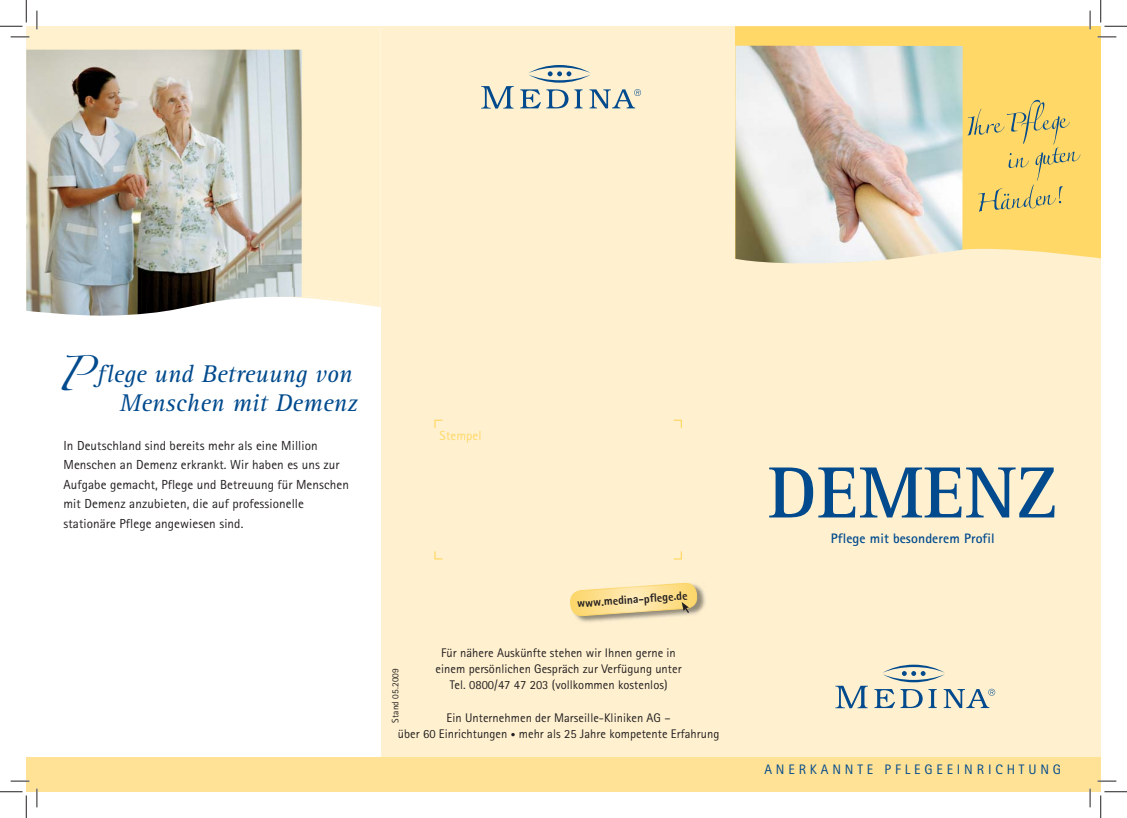
<style>
.page{position:relative;width:1127px;height:818px;background:#fff}
.page>*{position:absolute;margin:0;border:0;box-sizing:border-box;transform-origin:0 0}
.t1{font:700 75px "Rotis Serif";letter-spacing:.005em;color:#004a8d}
.t2{font:italic 25px/29px "Rotis Serif";letter-spacing:.005em;color:#004a8d;text-align:right}
.t3{font:13.75px "Rotis Sans Serif";letter-spacing:.28em;color:#004a8d}
.t4{font:700 13.75px "Rotis Sans Serif";letter-spacing:.005em;color:#004a8d}
.t5{font:13.12px/19.4px "Agfa Rotis Sans Serif";letter-spacing:.005em;color:#231f20}
.t6{font:13.12px "Agfa Rotis Sans Serif";letter-spacing:.005em;color:#ffd868}
.t7{font:12.5px/16.2px "Agfa Rotis Sans Serif";letter-spacing:.005em;color:#231f20;text-align:center}
.t8{font:800 11.88px "Rotis Sans Serif";color:#231f20}
.t9{font:9.38px "Agfa Rotis Sans Serif";letter-spacing:.005em;color:#231f20}
.s1{font-family:"Zapfino";font-style:normal;font-size:31.25px}
.s2{font-size:9.38px}
</style>
<div class="page">
<div style="left:380px;top:26px;width:720px;height:766px;background:#fff1d0"></div>
<svg style="left:735px;top:26px;width:365px;height:233px;background:#fed96d"></svg>
<svg style="left:967px;top:100px;width:113px;height:112px;background:#edce6a"></svg>
<div style="left:26px;top:757px;width:1074px;height:35px;background:#ffe295"></div>
<svg style="left:434px;top:419px;width:9px;height:9px"></svg>
<svg style="left:673px;top:419px;width:9px;height:9px"></svg>
<svg style="left:434px;top:551px;width:9px;height:9px"></svg>
<svg style="left:673px;top:551px;width:9px;height:9px"></svg>
<svg style="left:874px;top:689px;width:20px;height:19px"></svg>
<svg style="left:900px;top:689px;width:22px;height:19px"></svg>
<svg style="left:928px;top:689px;width:8px;height:19px"></svg>
<svg style="left:943px;top:689px;width:51px;height:19px"></svg>
<svg style="left:835px;top:686px;width:32px;height:22px"></svg>
<svg style="left:883px;top:665px;width:61px;height:17px"></svg>
<svg style="left:520px;top:89px;width:48px;height:19px"></svg>
<svg style="left:574px;top:89px;width:8px;height:19px"></svg>
<svg style="left:589px;top:89px;width:52px;height:19px"></svg>
<svg style="left:481px;top:86px;width:32px;height:23px"></svg>
<svg style="left:529px;top:65px;width:61px;height:18px"></svg>
<img style="left:697px;top:585px;width:9px;height:28px">
<svg style="left:570px;top:582px;width:127px;height:40px"></svg>
<div style="left:26px;top:28px;width:354px;height:266px;background:#fff1ce"></div>
<svg style="left:301px;top:294px;width:79px;height:13px"></svg>
<hr style="left:26px;top:26px;width:354px;height:2px;background:#fff1ce">
<img style="left:26px;top:50px;width:275px;height:266px">
<img style="left:735px;top:46px;width:227px;height:218px">
<svg style="left:11px;top:36px;width:18px;height:2px"></svg>
<svg style="left:11px;top:780px;width:18px;height:2px"></svg>
<svg style="left:1097px;top:780px;width:18px;height:2px"></svg>
<svg style="left:36px;top:11px;width:2px;height:18px"></svg>
<svg style="left:36px;top:788px;width:2px;height:19px"></svg>
<svg style="left:1089px;top:788px;width:1px;height:19px"></svg>
<svg style="left:0;top:0;width:27px;height:27px"></svg>
<svg style="left:0;top:791px;width:27px;height:27px"></svg>
<svg style="left:1088px;top:0;width:38px;height:256px"></svg>
<svg style="left:1100px;top:791px;width:26px;height:27px"></svg>
<h2 class="t2" style="left:55px;top:362px;width:303px"><span class="s1">P</span> flege und Betreuung von<br>Menschen mit Demenz</h2>
<p class="t5" style="left:63px;top:437px;width:287px">In Deutschland sind bereits mehr als eine Million Menschen an Demenz erkrankt. Wir haben es uns zur Auf gabe gemacht, Pflege und Betreuung für Menschen mit Demenz anzubieten, die auf professionelle stationäre Pflege angewiesen sind.</p>
<p class="t6" style="left:439px;top:431px;width:44px">Stempel</p>
<p class="t8" style="left:577px;top:599px;width:112px;rotate:-4deg">www.medina-pfl ege.de</p>
<p class="t7" style="left:435px;top:646px;width:247px">Für nähere Auskünfte stehen wir Ihnen gerne in einem persönlichen Gespräch zur Verfügung unter<br>Tel. 0800/47 47 203 (vollkommen kostenlos)</p>
<p class="t7" style="left:398px;top:711px;width:323px">Ein Unternehmen der Marseille-Kliniken AG –<br>über 60 Einrichtungen <span class="s2">•</span> mehr als 25 Jahre kompetente Erfahrung</p>
<p class="t9" style="left:392px;top:723px;width:56px;rotate:-90deg">Stand 05.2009</p>
<h1 class="t1" style="left:768px;top:465px;width:290px">DEMENZ</h1>
<p class="t4" style="left:830px;top:534px;width:165px">Pflege mit besonderem Profil</p>
<p class="t3" style="left:764px;top:765px;width:298px">ANERKANNTE PFLEGEEINRICHTUNG</p>
</div>
